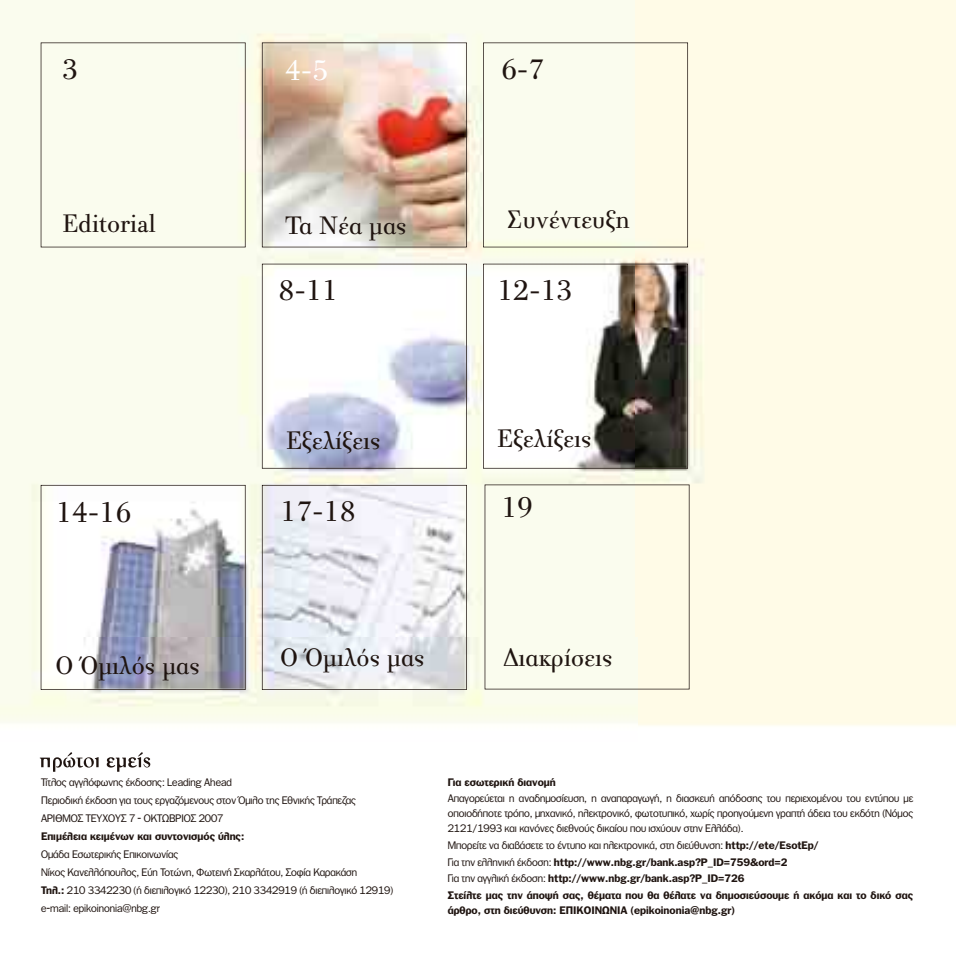
<style>
.page{position:relative;width:956px;height:956px;background:#fff}
.page>*{position:absolute;margin:0;border:0;box-sizing:border-box;transform-origin:0 0}
.t1{font:31.5px "PF Bodoni Text Poly";color:#1f1410}
.t2{font:31.5px "PF Bodoni Text Poly";color:#fff}
.t3{font:27px "PF Bodoni Text Poly";color:#1f1410}
.t4{font:10.5px/18px "PF Franklin Gothic";color:#1f1410}
.t5{font:700 10.5px/16.5px "PF Franklin Gothic";color:#1f1410}
.s1{font-weight:700}
.s2{font-weight:400}
</style>
<div class="page">
<img style="left:0;top:0;width:955px;height:772px">
<img style="left:262px;top:42px;width:205px;height:205px">
<div style="left:41px;top:42px;width:204px;height:205px;background:#fafcee"></div>
<div style="left:483px;top:42px;width:205px;height:205px;background:#fafcee"></div>
<svg style="left:262px;top:264px;width:205px;height:204px"></svg>
<svg style="left:483px;top:264px;width:205px;height:204px"></svg>
<svg style="left:41px;top:485px;width:204px;height:204px"></svg>
<svg style="left:262px;top:485px;width:205px;height:204px"></svg>
<div style="left:484px;top:484px;width:205px;height:205px;background:#fafcee"></div>
<svg style="left:40px;top:752px;width:59px;height:19px"></svg>
<svg style="left:107px;top:752px;width:43px;height:19px"></svg>
<h1 class="t1" style="left:62px;top:50px;width:18px">3</h1>
<h1 class="t2" style="left:285px;top:51px;width:45px">4-5</h1>
<h1 class="t1" style="left:501px;top:50px;width:45px">6-7</h1>
<h2 class="t3" style="left:62px;top:207px;width:95px">Editorial</h2>
<h2 class="t3" style="left:285px;top:208px;width:123px">Τα Νέα µας</h2>
<h2 class="t3" style="left:507px;top:203px;width:124px">Συνέντευξη</h2>
<h1 class="t1" style="left:279px;top:270px;width:61px">8-11</h1>
<h1 class="t1" style="left:497px;top:270px;width:77px">12-13</h1>
<h2 class="t3" style="left:286px;top:423px;width:96px">Εξελίξεις</h2>
<h2 class="t3" style="left:497px;top:421px;width:96px">Εξελίξεις</h2>
<h1 class="t1" style="left:56px;top:492px;width:77px">14-16</h1>
<h1 class="t1" style="left:280px;top:491px;width:77px">17-18</h1>
<h1 class="t1" style="left:501px;top:487px;width:34px">19</h1>
<h2 class="t3" style="left:55px;top:649px;width:146px">Ο Όµιλός µας</h2>
<h2 class="t3" style="left:280px;top:641px;width:146px">Ο Όµιλός µας</h2>
<h2 class="t3" style="left:504px;top:641px;width:110px">∆ιακρίσεις</h2>
<p class="t4" style="left:41px;top:774px;width:316px">Τίτλος αγγλόφωνης έκδοσης: Leading Ahead<br>Περιοδική έκδοση για τους εργαζόµενους στον Όµιλο της Εθνικής Τράπεζας<br>ΑΡΙΘΜΟΣ ΤΕΥΧΟΥΣ 7 - ΟΚΤΩΒΡΙΟΣ 2007</p>
<p class="t5" style="left:41px;top:828px;width:205px">Επιµέλεια κειµένων και συντονισµός ύλης:</p>
<p class="t4" style="left:41px;top:846px;width:354px">Οµάδα Εσωτερικής Επικοινωνίας<br>Νίκος Κανελλόπουλος, Εύη Τοτώνη, Φωτεινή Σκαρλάτου, Σοφία Καρακάση<br><span class="s1">Τηλ.:</span> 210 3342230 (ή διεπιλογικό 12230), 210 3342919 (ή διεπιλογικό 12919) e-mail: epikoinonia@nbg.gr</p>
<p class="t5" style="left:448px;top:774px;width:110px">Για εσωτερική διανοµή</p>
<p class="t4" style="left:448px;top:792px;width:467px;line-height:15px;text-align:justify">Απαγορεύεται η αναδηµοσίευση, η αναπαραγωγή, η διασκευή απόδοσης του περιεχοµένου του εντύπου µε οποιοδήποτε τρόπο, µηχανικό, ηλεκτρονικό, φωτοτυπικό, χωρίς προηγούµενη γραπτή άδεια του εκδότη (Νόµος 2121/1993 και κανόνες διεθνούς δικαίου που ισχύουν στην Ελλάδα).</p>
<p class="t5" style="left:448px;top:837px;width:467px"><span class="s2">Μπορείτε να διαβάσετε το έντυπο και ηλεκτρονικά, στη διεύθυνση:</span> http://ete/EsotEp/<br><span class="s2">Για την ελληνική έκδοση:</span> http://www.nbg.gr/bank.asp?P_ID=759&amp;ord=2<br><span class="s2">Για την αγγλική έκδοση:</span> http://www.nbg.gr/bank.asp?P_ID=726<br>Στείλτε µας την άποψή σας, θέµατα που θα θέλατε να δηµοσιεύσουµε ή ακόµα και το δικό σας</p>
<p class="t5" style="left:448px;top:902px;width:289px">άρθρο, στη διεύθυνση: ΕΠΙΚΟΙΝΩΝΙΑ (epikoinonia@nbg.gr)</p>
</div>
